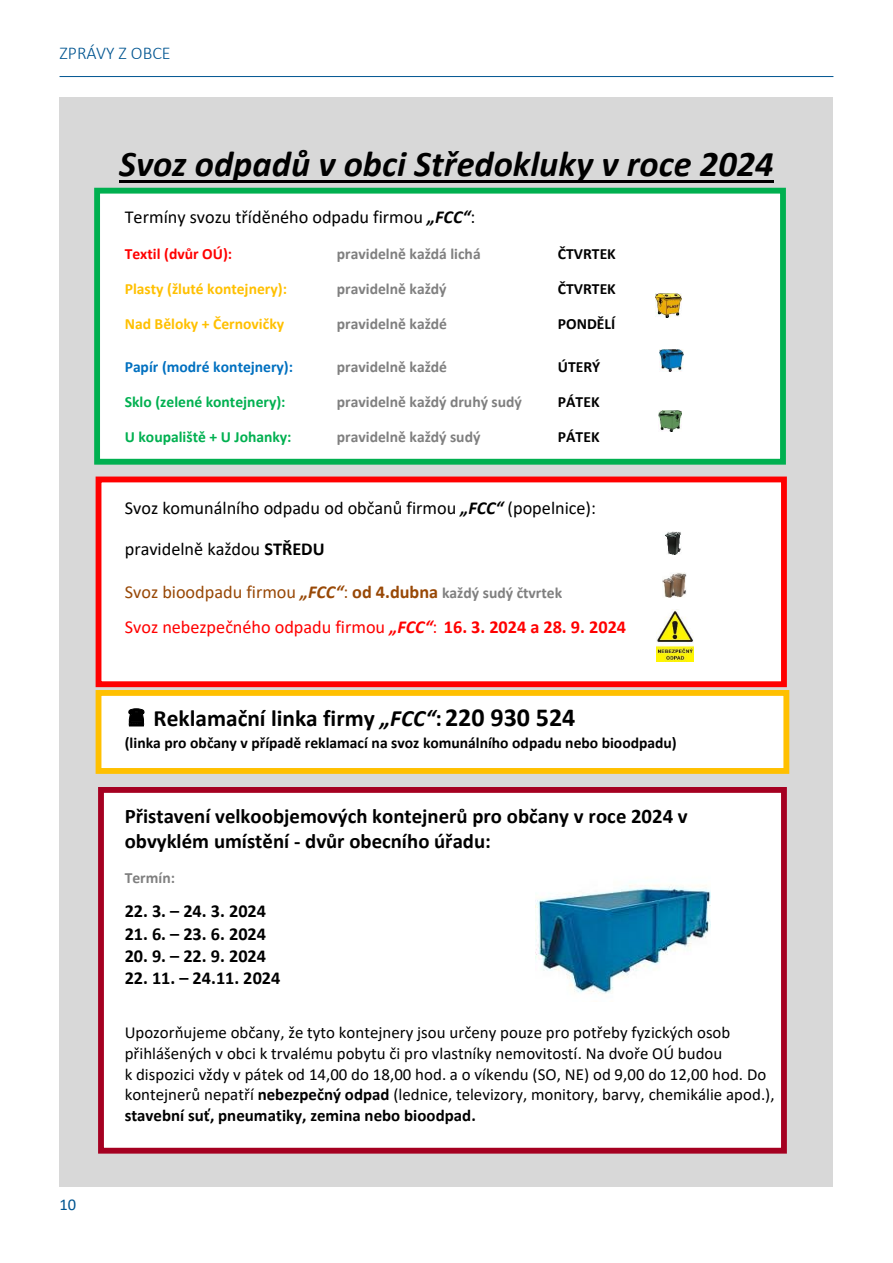
<style>
.page{position:relative;width:893px;height:1263px;background:#fff}
.page>*{position:absolute;margin:0;border:0;box-sizing:border-box;transform-origin:0 0}
.t1{font:italic 700 36.3px "Calibri";color:#000}
.t2{font:700 23.4px "Calibri";color:#000}
.t3{font:700 20.7px/25.5px "Calibri";color:#000}
.t4{font:18.3px "Calibri";color:#000}
.t5{font:18.3px/35.1px "Calibri";color:#f00}
.t6{font:700 18.3px "Calibri";letter-spacing:-.005em;color:#000}
.t7{font:300 18px "Calibri";color:#005591}
.t8{font:16.8px/20.7px "Calibri";color:#000}
.t9{font:16.5px "Calibri";color:#005591}
.t10{font:700 15.6px "Calibri";color:#7f7f7f}
.t11{font:700 15.6px "Calibri";color:#000}
.t12{font:700 15.6px "Calibri";color:#ffc000}
.t13{font:700 15.6px "Calibri";color:#00b050}
.t14{font:700 15.6px "Calibri";color:#0070c0}
.t15{font:700 15.6px "Calibri";color:#f00}
.s1{font-weight:700;font-style:italic}
.s2{font-weight:700}
.s3{color:#984806}
.s4{font-weight:700;font-style:italic;color:#984806}
.s5{font-weight:700;color:#984806}
.s6{font-weight:700;font-size:15.6px;color:#7f7f7f}
.s7{font-style:italic}
.s8{font-size:26.1px}
</style>
<div class="page">
<hr style="left:60px;top:76px;width:773px;height:1px;background:#005591">
<div style="left:60px;top:98px;width:773px;height:1088px;background:#d8d8d8"></div>
<div style="left:97px;top:191px;width:686px;height:271px;background:#fff"></div>
<div style="left:94px;top:188px;width:692px;height:277px;border:6px solid #00b050"></div>
<div style="left:99px;top:479px;width:685px;height:205px;background:#fff"></div>
<div style="left:96px;top:476px;width:691px;height:211px;border:6px solid #f00"></div>
<div style="left:99px;top:693px;width:687px;height:78px;background:#fff"></div>
<div style="left:96px;top:690px;width:693px;height:84px;border:6px solid #ffc000"></div>
<div style="left:101px;top:790px;width:683px;height:361px;background:#fff"></div>
<div style="left:98px;top:787px;width:689px;height:366px;border:6px solid #a50021"></div>
<hr style="left:119px;top:180px;width:655px;height:3px;background:#000">
<img style="left:659px;top:349px;width:24px;height:23px">
<img style="left:665px;top:532px;width:16px;height:23px">
<img style="left:662px;top:572px;width:24px;height:26px">
<img style="left:535px;top:884px;width:176px;height:110px">
<img style="left:657px;top:609px;width:37px;height:52px">
<img style="left:656px;top:294px;width:25px;height:23px">
<img style="left:659px;top:410px;width:22px;height:21px">
<p class="t7" style="left:60px;top:46px;width:113px">ZPRÁVY Z OBCE</p>
<h1 class="t1" style="left:119px;top:149px;width:656px">Svoz odpadů v obci Středokluky v roce 2024</h1>
<p class="t4" style="left:125px;top:209px;width:352px">Termíny svozu tříděného odpadu firmou <span class="s1">„FCC“</span>:</p>
<p class="t15" style="left:125px;top:247px;width:109px">Textil (dvůr OÚ):</p>
<p class="t10" style="left:337px;top:247px;width:145px">pravidelně každá lichá</p>
<p class="t11" style="left:558px;top:247px;width:59px">ČTVRTEK</p>
<p class="t12" style="left:125px;top:282px;width:164px">Plasty (žluté kontejnery):</p>
<p class="t10" style="left:337px;top:282px;width:111px">pravidelně každý</p>
<p class="t11" style="left:558px;top:282px;width:59px">ČTVRTEK</p>
<p class="t12" style="left:125px;top:317px;width:161px">Nad Běloky + Černovičky</p>
<p class="t10" style="left:337px;top:317px;width:112px">pravidelně každé</p>
<p class="t11" style="left:558px;top:317px;width:59px">PONDĚLÍ</p>
<p class="t14" style="left:125px;top:360px;width:170px">Papír (modré kontejnery):</p>
<p class="t10" style="left:337px;top:360px;width:112px">pravidelně každé</p>
<p class="t11" style="left:558px;top:360px;width:44px">ÚTERÝ</p>
<p class="t13" style="left:125px;top:395px;width:162px">Sklo (zelené kontejnery):</p>
<p class="t10" style="left:337px;top:395px;width:187px">pravidelně každý druhý sudý</p>
<p class="t11" style="left:558px;top:395px;width:43px">PÁTEK</p>
<p class="t13" style="left:125px;top:430px;width:168px">U koupaliště + U Johanky:</p>
<p class="t10" style="left:337px;top:430px;width:145px">pravidelně každý sudý</p>
<p class="t11" style="left:558px;top:430px;width:43px">PÁTEK</p>
<p class="t4" style="left:125px;top:500px;width:473px">Svoz komunálního odpadu od občanů firmou <span class="s1">„FCC“</span> (popelnice):</p>
<p class="t4" style="left:125px;top:541px;width:201px">pravidelně každou <span class="s2">STŘEDU</span></p>
<p class="t5" style="left:125px;top:576px;width:503px"><span class="s3">Svoz bioodpadu firmou</span> <span class="s4">„FCC“</span><span class="s3">:</span> <span class="s5">od 4.dubna</span> <span class="s6">každý sudý čtvrtek<br></span>Svoz nebezpečného odpadu firmou <span class="s1">„FCC“</span>: <span class="s2">16. 3. 2024 a 28. 9. 2024</span></p>
<h2 class="t2" style="left:154px;top:708px;width:423px">Reklamační linka firmy <span class="s7">„FCC“</span>:<span class="s8">220 930 524</span></h2>
<p class="t11" style="left:125px;top:736px;width:553px">(linka pro občany v případě reklamací na svoz komunálního odpadu nebo bioodpadu)</p>
<p class="t3" style="left:125px;top:805px;width:564px">Přistavení velkoobjemových kontejnerů pro občany v roce 2024 v obvyklém umístění - dvůr obecního úřadu:</p>
<p class="t10" style="left:125px;top:871px;width:52px">Termín:</p>
<p class="t6" style="left:125px;top:903px;width:143px">22. 3. – 24. 3. 2024</p>
<p class="t6" style="left:125px;top:926px;width:143px">21. 6. – 23. 6. 2024</p>
<p class="t6" style="left:125px;top:948px;width:143px">20. 9. – 22. 9. 2024</p>
<p class="t6" style="left:125px;top:970px;width:157px">22. 11. – 24.11. 2024</p>
<p class="t9" style="left:60px;top:1198px;width:18px">10</p>
<p class="t8" style="left:125px;top:1024px;width:651px">Upozorňujeme občany, že tyto kontejnery jsou určeny pouze pro potřeby fyzických osob přihlášených v obci k trvalému pobytu či pro vlastníky nemovitostí. Na dvoře OÚ budou<br>k dispozici vždy v pátek od 14,00 do 18,00 hod. a o víkendu (SO, NE) od 9,00 do 12,00 hod. Do kontejnerů nepatří <span class="s2">nebezpečný odpad</span> (lednice, televizory, monitory, barvy, chemikálie apod.), <span class="s2">stavební suť, pneumatiky, zemina nebo bioodpad.</span></p>
</div>
